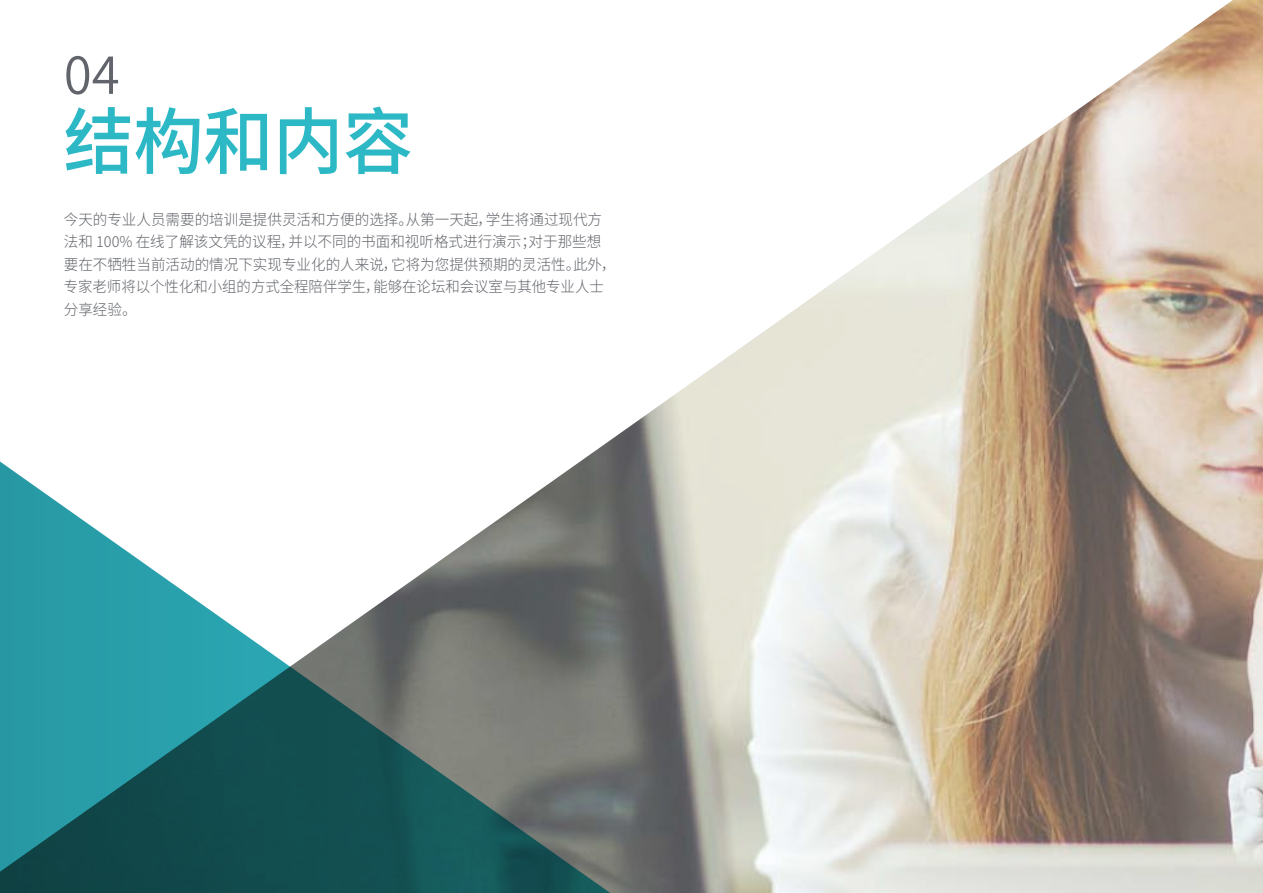
<style>
.page{position:relative;width:1263px;height:893px;background:#fff}
.page>*{position:absolute;margin:0;border:0;box-sizing:border-box;transform-origin:0 0}
.t1{font:500 72px "Source Han Sans CN";color:#2db8c5}
.t2{font:52.5px "Source Han Sans CN";color:#61646a}
.t3{font:300 15px/22.5px "Source Han Sans CN";color:#61646a}
</style>
<div class="page">
<img style="left:602px;top:0;width:661px;height:893px">
<svg style="left:0;top:446px;width:640px;height:447px"></svg>
<h2 class="t2" style="left:64px;top:45px;width:57px">04</h2>
<h1 class="t1" style="left:64px;top:101px;width:351px">结构和内容</h1>
<p class="t3" style="left:64px;top:208px;width:553px">今天的专业人员需要的培训是提供灵活和方便的选择。从第一天起，学生将通过现代方法和 100% 在线了解该文凭的议程，并以不同的书面和视听格式进行演示；对于那些想要在不牺牲当前活动的情况下实现专业化的人来说，它将为您提供预期的灵活性。此外，专家老师将以个性化和小组的方式全程陪伴学生，能够在论坛和会议室与其他专业人士分享经验。</p>
</div>
